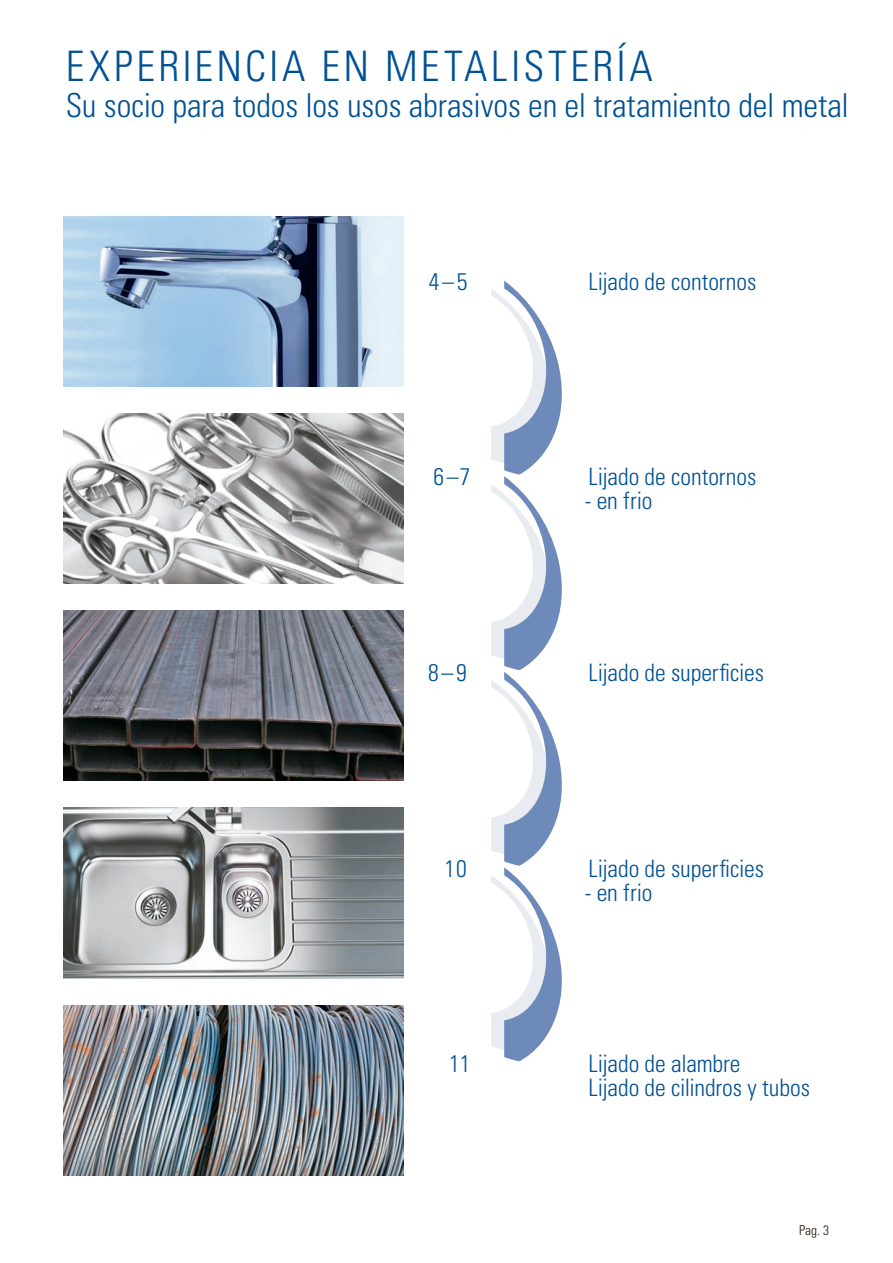
<style>
.page{position:relative;width:893px;height:1263px;background:#fff}
.page>*{position:absolute;margin:0;border:0;box-sizing:border-box;transform-origin:0 0}
.Headline{font:300 condensed 42px "Univers LT Std";letter-spacing:.08em;color:#005194}
.Headline-2{font:300 condensed 33px "Univers LT Std";letter-spacing:-.005em;color:#005194}
.Subline{font:300 condensed 24px "Univers LT Std";letter-spacing:-.005em;color:#005194}
.Paginierung{font:300 condensed 13.5px "Univers LT Std";color:#1f1410}
</style>
<div class="page">
<img style="left:64px;top:216px;width:339px;height:170px">
<img style="left:64px;top:413px;width:339px;height:170px">
<img style="left:64px;top:611px;width:339px;height:170px">
<img style="left:64px;top:808px;width:339px;height:170px">
<img style="left:64px;top:1005px;width:339px;height:170px">
<svg style="left:491px;top:281px;width:71px;height:780px"></svg>
<p class="Headline" style="left:66px;top:41px;width:588px">EXPERIENCIA EN METALISTERÍA</p>
<p class="Headline-2" style="left:66px;top:86px;width:785px">Su socio para todos los usos abrasivos en el tratamiento del metal</p>
<p class="Subline" style="left:429px;top:267px;width:40px">4–5</p>
<p class="Subline" style="left:589px;top:267px;width:169px">Lijado de contornos</p>
<p class="Subline" style="left:433px;top:463px;width:39px">6–7</p>
<p class="Subline" style="left:589px;top:462px;width:169px">Lijado de contornos</p>
<p class="Subline" style="left:585px;top:486px;width:69px">- en frio</p>
<p class="Subline" style="left:428px;top:658px;width:40px">8–9</p>
<p class="Subline" style="left:589px;top:658px;width:177px">Lijado de superficies</p>
<p class="Subline" style="left:445px;top:854px;width:24px">10</p>
<p class="Subline" style="left:589px;top:854px;width:177px">Lijado de superficies</p>
<p class="Subline" style="left:585px;top:878px;width:69px">- en frio</p>
<p class="Subline" style="left:449px;top:1049px;width:23px">11</p>
<p class="Subline" style="left:589px;top:1049px;width:154px">Lijado de alambre</p>
<p class="Subline" style="left:589px;top:1073px;width:223px">Lijado de cilindros y tubos</p>
<p class="Paginierung" style="left:799px;top:1222px;width:31px">Pag. 3</p>
</div>
